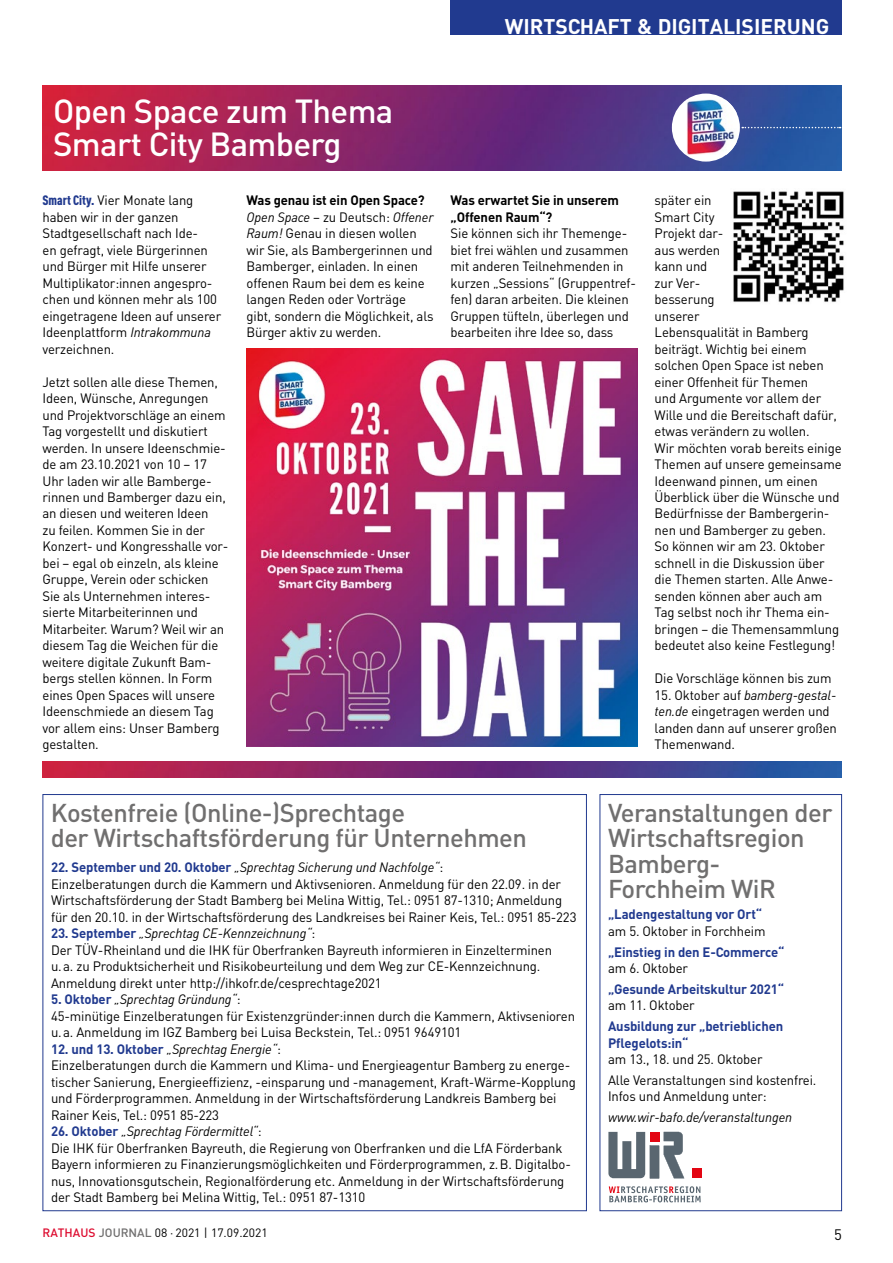
<style>
.page{position:relative;width:893px;height:1263px;background:#fff}
.page>*{position:absolute;margin:0;border:0;box-sizing:border-box;transform-origin:0 0}
.t1{font:500 33px/33px "DIN";letter-spacing:-.02em;color:#fff}
.t2{font:500 25.5px/25.5px "DIN";letter-spacing:-.02em;color:#706f6f}
.t3{font:700 21px "DIN";color:#fff}
.t4{font:15px "DIN";color:#000}
.t5{font:13.5px/16.5px "DIN";letter-spacing:-.01em;color:#000}
.t6{font:700 13.5px/16.5px "DIN";letter-spacing:-.01em;color:#213a8f}
.t7{font:700 13.5px/16.5px "DIN";letter-spacing:-.01em;color:#000}
.t8{font:italic 13.5px "DIN";letter-spacing:-.01em;color:#000}
.t9{font:12px "DIN";color:#000}
.s1{font-family:"DIN Cond";font-weight:900;color:#213a8f}
.s2{font-style:italic}
.s3{font-weight:700;color:#213a8f}
.s4{font-weight:400;color:#000}
.s5{font-weight:500;color:#dd0b2f}
.s6{font-weight:500;color:#706f6f}
</style>
<div class="page">
<div style="left:451px;top:0;width:391px;height:34px;background:#213a8f"></div>
<img style="left:43px;top:85px;width:799px;height:85px">
<img style="left:43px;top:761px;width:799px;height:16px">
<div style="left:672px;top:94px;width:68px;height:68px;background:#fff;border-radius:50%"></div>
<img style="left:687px;top:100px;width:50px;height:55px">
<svg style="left:742px;top:127px;width:99px;height:1px"></svg>
<img style="left:247px;top:349px;width:391px;height:397px">
<img style="left:733px;top:191px;width:111px;height:111px">
<div style="left:600px;top:794px;width:242px;height:417px;border:1px solid #213a8f"></div>
<div style="left:692px;top:1168px;width:10px;height:10px;background:#e30613"></div>
<svg style="left:608px;top:1132px;width:76px;height:46px"></svg>
<svg style="left:609px;top:1186px;width:92px;height:16px"></svg>
<h3 class="t3" style="left:505px;top:12px;width:326px">WIRTSCHAFT &amp; DIGITALISIERUNG</h3>
<h3 class="t1" style="left:53px;top:93px;width:342px">Open Space zum Thema<br>Smart City Bamberg</h3>
<p class="t5" style="left:43px;top:192px;width:180px"><span class="s1">Smart City.</span> Vier Monate lang haben wir in der ganzen<br>Stadtgesellschaft nach Ide-<br>en gefragt, viele Bürgerinnen und Bürger mit Hilfe unserer<br>Multiplikator:innen angespro&shy;chen und können mehr als 100 eingetragene Ideen auf unserer<br>Ideenplattform <span class="s2">Intrakommuna </span>verzeichnen.</p>
<p class="t5" style="left:43px;top:373px;width:188px">Jetzt sollen alle diese Themen,<br>Ideen, Wünsche, Anregungen und Projektvorschläge an einem<br>Tag vorgestellt und diskutiert werden. In unsere Ideenschmie&shy;de am 23.10.2021 von 10 – 17<br>Uhr laden wir alle Bamberge&shy;rinnen und Bamberger dazu ein, an diesen und weiteren Ideen<br>zu feilen. Kommen Sie in der<br>Konzert- und Kongresshalle vor&shy;bei – egal ob einzeln, als kleine<br>Gruppe, Verein oder schicken<br>Sie als Unternehmen interes&shy;sierte Mitarbeiterinnen und<br>Mitarbeiter. Warum? Weil wir an diesem Tag die Weichen für die weitere digitale Zukunft Bam&shy;bergs stellen können. In Form eines Open Spaces will unsere<br>Ideenschmiede an diesem Tag vor allem eins: Unser Bamberg gestalten.</p>
<p class="t7" style="left:247px;top:192px;width:180px">Was genau ist ein Open Space?</p>
<p class="t5" style="left:247px;top:208px;width:189px"><span class="s2">Open Space</span> – zu Deutsch: <span class="s2">Offener<br>Raum!</span> Genau in diesen wollen wir Sie, als Bambergerinnen und<br>Bamberger, einladen. In einen offenen Raum bei dem es keine langen Reden oder Vorträge gibt, sondern die Möglichkeit, als<br>Bürger aktiv zu werden.</p>
<p class="t7" style="left:451px;top:192px;width:170px">Was erwartet Sie in unserem „Offenen Raum“?</p>
<p class="t5" style="left:451px;top:225px;width:187px">Sie können sich ihr Themenge&shy;biet frei wählen und zusammen mit anderen Teilnehmenden in kurzen „Sessions“ (Gruppentref&shy;fen) daran arbeiten. Die kleinen<br>Gruppen tüfteln, überlegen und bearbeiten ihre Idee so, dass</p>
<p class="t5" style="left:655px;top:192px;width:184px">später ein<br>Smart City<br>Projekt dar-<br>aus werden<br>kann und<br>zur Ver-<br>besserung<br>unserer<br>Lebensqualität in Bamberg beiträgt. Wichtig bei einem solchen Open Space ist neben einer Offenheit für Themen<br>und Argumente vor allem der<br>Wille und die Bereitschaft dafür, etwas verändern zu wollen.</p>
<p class="t5" style="left:655px;top:439px;width:189px">Wir möchten vorab bereits einige<br>Themen auf unsere gemeinsame<br>Ideenwand pinnen, um einen<br>Überblick über die Wünsche und<br>Bedürfnisse der Bambergerin&shy;nen und Bamberger zu geben.<br>So können wir am 23. Oktober schnell in die Diskussion über die Themen starten. Alle Anwe&shy;senden können aber auch am<br>Tag selbst noch ihr Thema ein&shy;bringen – die Themensammlung bedeutet also keine Festlegung!</p>
<p class="t5" style="left:655px;top:670px;width:179px">Die Vorschläge können bis zum</p>
<p class="t5" style="left:655px;top:686px;width:184px">15. Oktober auf <span class="s2">bamberg-gestal&shy;ten.de</span> eingetragen werden und landen dann auf unserer großen<br>Themenwand.</p>
<h3 class="t2" style="left:51px;top:799px;width:478px">Kostenfreie (Online-)Sprechtage<br>der Wirtschaftsförderung für Unternehmen</h3>
<h3 class="t2" style="left:608px;top:799px;width:226px">Veranstaltungen der<br>Wirtschaftsregion<br>Bamberg-<br>Forchheim WiR</h3>
<p class="t5" style="left:51px;top:859px;width:527px"><span class="s3">22. September und 20. Oktober</span> <span class="s2">„Sprechtag Sicherung und Nachfolge“</span>:<br>Einzelberatungen durch die Kammern und Aktivsenioren. Anmeldung für den 22.09. in der Wirtschaftsförderung der Stadt Bamberg bei Melina Wittig, Tel.: 0951 87-1310; Anmeldung für den 20.10. in der Wirtschaftsförderung des Landkreises bei Rainer Keis, Tel.: 0951 85-223</p>
<p class="t5" style="left:51px;top:925px;width:503px"><span class="s3">23. September</span> <span class="s2">„Sprechtag CE-Kennzeichnung“</span>:<br>Der TÜV-Rheinland und die IHK für Oberfranken Bayreuth informieren in Einzelterminen u.a. zu Produktsicherheit und Risikobeurteilung und dem Weg zur CE-Kennzeichnung.<br>Anmeldung direkt unter http://ihkofr.de/cesprechtage2021</p>
<p class="t5" style="left:51px;top:991px;width:526px"><span class="s3">5. Oktober</span> <span class="s2">„Sprechtag Gründung“</span>:<br>45-minütige Einzelberatungen für Existenzgründer:innen durch die Kammern, Aktivsenioren u.a. Anmeldung im IGZ Bamberg bei Luisa Beckstein, Tel.: 0951 9649101</p>
<p class="t5" style="left:51px;top:1040px;width:526px"><span class="s3">12. und 13. Oktober</span> <span class="s2">„Sprechtag Energie“</span>:<br>Einzelberatungen durch die Kammern und Klima- und Energieagentur Bamberg zu energe&shy;tischer Sanierung, Energieeffizienz, -einsparung und -management, Kraft-Wärme-Kopplung und Förderprogrammen. Anmeldung in der Wirtschaftsförderung Landkreis Bamberg bei Rainer Keis, Tel.: 0951 85-223</p>
<p class="t5" style="left:51px;top:1123px;width:521px"><span class="s3">26. Oktober</span> <span class="s2">„Sprechtag Fördermittel“</span>:<br>Die IHK für Oberfranken Bayreuth, die Regierung von Oberfranken und die LfA Förderbank Bayern informieren zu Finanzierungsmöglichkeiten und Förderprogrammen, z.B. Digitalbo&shy;nus, Innovationsgutschein, Regionalförderung etc. Anmeldung in der Wirtschaftsförderung der Stadt Bamberg bei Melina Wittig, Tel.: 0951 87-1310</p>
<p class="t6" style="left:608px;top:906px;width:159px">„Ladengestaltung vor Ort“ <span class="s4">am 5. Oktober in Forchheim</span></p>
<p class="t6" style="left:608px;top:943px;width:178px">„Einstieg in den E-Commerce“ <span class="s4">am 6. Oktober</span></p>
<p class="t6" style="left:608px;top:980px;width:178px">„Gesunde Arbeitskultur 2021“ <span class="s4">am 11. Oktober</span></p>
<p class="t6" style="left:608px;top:1017px;width:177px">Ausbildung zur „betrieblichen<br>Pflegelots:in“<br><span class="s4">am 13., 18. und 25. Oktober</span></p>
<p class="t5" style="left:608px;top:1071px;width:210px">Alle Veranstaltungen sind kostenfrei.<br>Infos und Anmeldung unter:</p>
<p class="t8" style="left:608px;top:1109px;width:186px">www.wir-bafo.de/veranstaltungen</p>
<p class="t9" style="left:43px;top:1225px;width:227px"><span class="s5">RATHAUS</span> <span class="s6">JOURNAL</span> 08 · 2021 | 17.09.2021</p>
<p class="t4" style="left:834px;top:1225px;width:9px">5</p>
</div>
